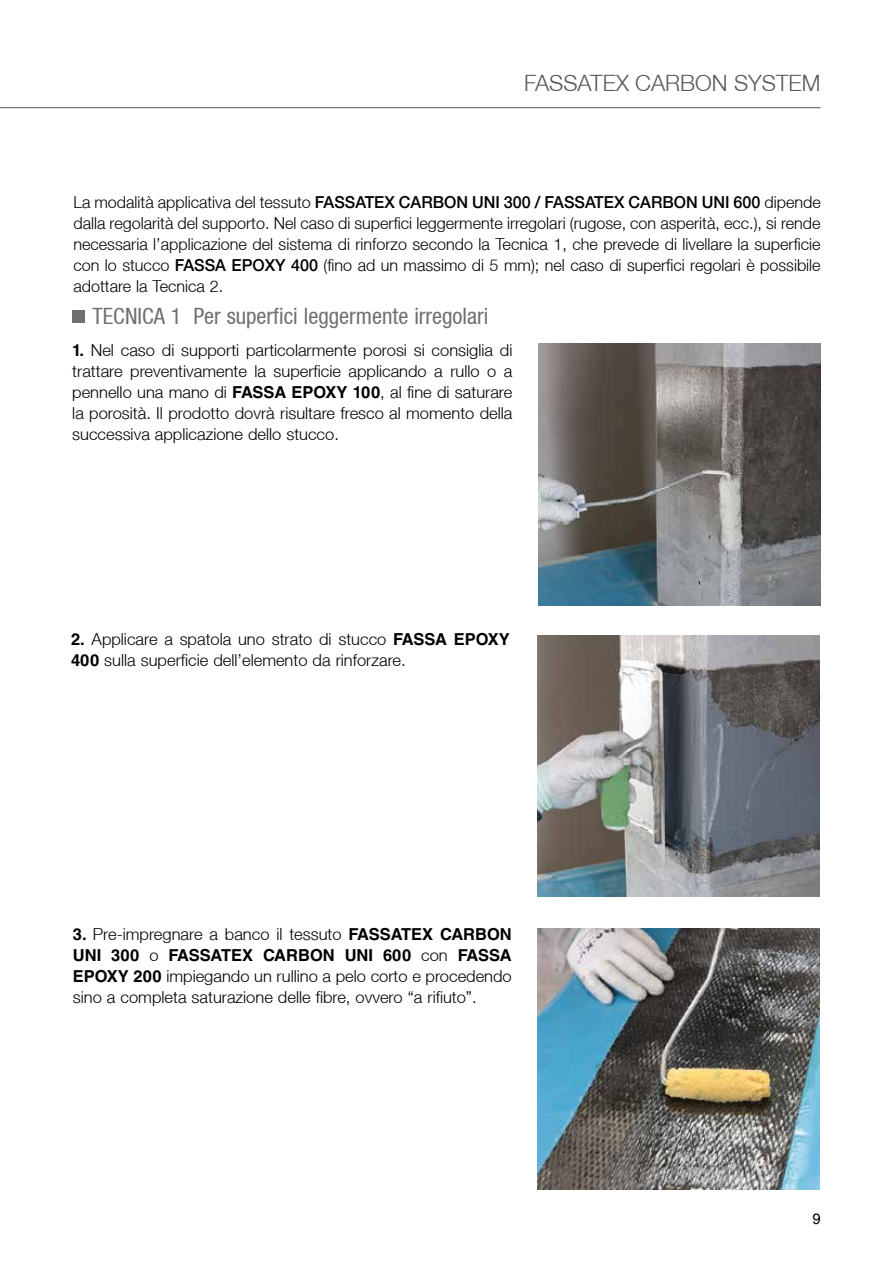
<style>
.page{position:relative;width:893px;height:1263px;background:#fff}
.page>*{position:absolute;margin:0;border:0;box-sizing:border-box;transform-origin:0 0}
.t1{font:condensed 22.5px "Helvetica Neue LT";color:#706f6f}
.t2{font:300 22.5px "Helvetica Neue LT";color:#575756}
.t3{font:300 16.5px/21px "Helvetica Neue LT";color:#000}
.t4{font:700 16.5px "Helvetica LT Std";color:#000}
.t5{font:15px "Helvetica LT Std";color:#000}
.s1{font-weight:500}
.s2{font-family:"Helvetica LT Std";font-weight:700}
.s3{font-family:"Helvetica Neue LT";font-weight:300}
</style>
<div class="page">
<hr style="left:0;top:107px;width:821px;height:1px;background:#575756">
<img style="left:538px;top:635px;width:281px;height:262px">
<img style="left:539px;top:344px;width:282px;height:261px">
<img style="left:538px;top:928px;width:281px;height:262px">
<div style="left:72px;top:310px;width:13px;height:13px;background:#706f6f"></div>
<h1 class="t2" style="left:524px;top:69px;width:298px">FASSATEX CARBON SYSTEM</h1>
<p class="t3" style="left:73px;top:191px;width:749px;text-align:justify">La modalità applicativa del tessuto <span class="s1">FASSATEX CARBON UNI 300 / FASSATEX CARBON UNI 600</span> dipende dalla regolarità del supporto. Nel caso di superfici leggermente irregolari (rugose, con asperità, ecc.), si rende necessaria l’applicazione del sistema di rinforzo secondo la Tecnica 1, che prevede di livellare la superficie con lo stucco <span class="s1">FASSA EPOXY 400</span> (fino ad un massimo di 5 mm); nel caso di superfici regolari è possibile adottare la Tecnica 2.</p>
<h1 class="t1" style="left:92px;top:303px;width:397px">TECNICA 1 Per superfici leggermente irregolari</h1>
<p class="t3" style="left:72px;top:339px;width:442px;text-align:justify"><span class="s2">1.</span> Nel caso di supporti particolarmente porosi si consiglia di trattare preventivamente la superficie applicando a rullo o a pennello una mano di <span class="s2">FASSA EPOXY 100</span>, al fine di saturare la porosità. Il prodotto dovrà risultare fresco al momento della successiva applicazione dello stucco.</p>
<p class="t3" style="left:71px;top:628px;width:440px"><span class="s2">2.</span> Applicare a spatola uno strato di stucco <span class="s2">FASSA EPOXY<br>400</span> sulla superficie dell’elemento da rinforzare.</p>
<p class="t3" style="left:73px;top:923px;width:440px"><span class="s2">3.</span> Pre-impregnare a banco il tessuto <span class="s2">FASSATEX CARBON</span></p>
<p class="t4" style="left:73px;top:945px;width:440px">UNI 300 <span class="s3">o</span> FASSATEX CARBON UNI 600 <span class="s3">con</span> FASSA</p>
<p class="t3" style="left:73px;top:965px;width:440px"><span class="s2">EPOXY 200</span> impiegando un rullino a pelo corto e procedendo sino a completa saturazione delle fibre, ovvero “a rifiuto”.</p>
<p class="t5" style="left:812px;top:1210px;width:10px">9</p>
</div>
